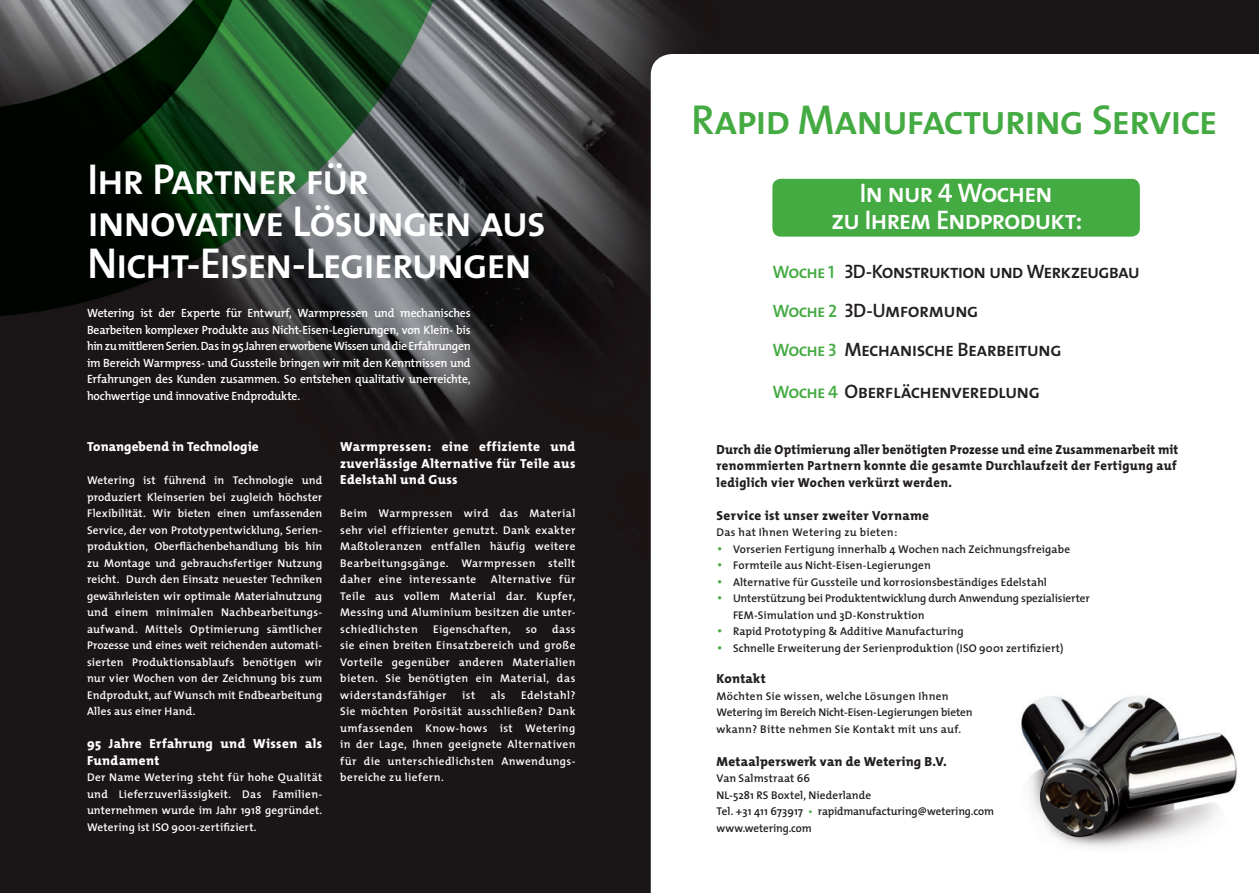
<style>
.page{position:relative;width:1259px;height:893px;background:#fff}
.page>*{position:absolute;margin:0;border:0;box-sizing:border-box;transform-origin:0 0}
.t1{font:43.5px/42px "The Mix Semi Bold Caps";letter-spacing:-.04em;color:#fff}
.t2{font:42px "The Mix Semi Bold Caps";letter-spacing:-.045em;color:#44aa42}
.t3{font:27px/27px "The Mix Semi Bold Caps";letter-spacing:-.05em;color:#fff;text-align:center}
.t4{font:19.5px "The Mix Semi Bold Caps";letter-spacing:-.04em;color:#231f20}
.t5{font:800 13.2px/16.5px "The Mix";letter-spacing:.025em;color:#231f20;text-align:justify;scale:.96 1}
.t6{font:800 13.2px/16.5px "The Mix";letter-spacing:.025em;color:#fff}
.t7{font:800 13.2px "The Mix";letter-spacing:.025em;color:#231f20}
.t8{font:600 12px/16.5px "The Mix";letter-spacing:-.01em;color:#fff;text-align:justify}
.t9{font:600 11.25px/16.5px "The Mix";letter-spacing:.035em;color:#fff;text-align:justify}
.t10{font:600 11.25px/16.5px "The Mix";letter-spacing:.01em;color:#231f20}
.t11{font:600 11.25px/16.5px "The Mix";letter-spacing:-.01em;color:#231f20}
.t12{font:600 11.25px "The Mix";letter-spacing:.03em;color:#231f20}
.s1{font-size:18px;color:#44aa42}
.s2{font-family:"Futura BT";font-weight:700;font-style:italic;color:#44aa42}
.s3{font-weight:400;color:#44aa42}
</style>
<div class="page">
<img style="left:0;top:0;width:1259px;height:893px">
<svg style="left:651px;top:54px;width:608px;height:839px"></svg>
<img style="left:986px;top:682px;width:273px;height:211px">
<div style="left:772px;top:179px;width:368px;height:58px;background:#44aa42;border-radius:9px"></div>
<p class="t1" style="left:87px;top:157px;width:460px">Ihr Partner für innovative Lösungen aus<br>Nicht-Eisen-Legierungen</p>
<p class="t8" style="left:87px;top:305px;width:385px">Wetering ist der Experte für Entwurf, Warmpressen und mechanisches Bearbeiten komplexer Produkte aus Nicht-Eisen-Legierungen, von Klein- bis hin zu mittleren Serien. Das in 95 Jahren erworbene Wissen und die Erfahrungen im Bereich Warmpress- und Gussteile bringen wir mit den Kenntnissen und Erfahrungen des Kunden zusammen. So entstehen qualitativ unerreichte, hochwertige und innovative Endprodukte.</p>
<p class="t6" style="left:87px;top:438px;width:173px">Tonangebend in Technologie</p>
<p class="t9" style="left:87px;top:472px;width:237px">Wetering ist führend in Technologie und produziert Kleinserien bei zugleich höchster Flexibilität. Wir bieten einen umfassenden Service, der von Prototypentwicklung, Serien&shy;produktion, Oberflächenbehandlung bis hin zu Montage und gebrauchsfertiger Nutzung reicht. Durch den Einsatz neuester Techniken gewährleisten wir optimale Materialnutzung und einem minimalen Nachbearbeitungs&shy;aufwand. Mittels Optimierung sämtlicher Prozesse und eines weit reichenden automati&shy;sierten Produktionsablaufs benötigen wir nur vier Wochen von der Zeichnung bis zum Endprodukt, auf Wunsch mit Endbearbeitung Alles aus einer Hand.</p>
<p class="t6" style="left:87px;top:735px;width:237px">95 Jahre Erfahrung und Wissen als<br>Fundament</p>
<p class="t9" style="left:87px;top:769px;width:237px">Der Name Wetering steht für hohe Qualität und Lieferzuverlässigkeit. Das Familien&shy;unternehmen wurde im Jahr 1918 gegründet.<br>Wetering ist ISO 9001-zertifiziert.</p>
<p class="t6" style="left:340px;top:438px;width:237px;text-align:justify">Warmpressen: eine effiziente und zuverlässige Alternative für Teile aus Edelstahl und Guss</p>
<p class="t9" style="left:340px;top:505px;width:237px">Beim Warmpressen wird das Material sehr viel effizienter genutzt. Dank exakter Maßtoleranzen entfallen häufig weitere Bearbeitungsgänge. Warmpressen stellt daher eine interessante</p>
<p class="t9" style="left:340px;top:571px;width:237px;text-indent:151px">Alternative für Teile aus vollem Material dar. Kupfer, Messing und Aluminium besitzen die unter&shy;schiedlichsten</p>
<p class="t9" style="left:433px;top:620px;width:79px">Eigenschaften,</p>
<p class="t9" style="left:526px;top:620px;width:13px">so</p>
<p class="t9" style="left:340px;top:620px;width:237px;text-indent:212px">dass sie einen breiten Einsatzbereich und große Vorteile gegenüber anderen Materialien bieten. Sie benötigten ein Material, das widerstandsfähiger</p>
<p class="t9" style="left:340px;top:686px;width:237px;text-indent:181px">Edelstahl?<br>Sie möchten Porösität ausschließen? Dank umfassenden Know-hows ist Wetering in der Lage, Ihnen geeignete Alternativen für die unterschiedlichsten Anwendungs&shy;bereiche zu liefern.</p>
<p class="t9" style="left:462px;top:686px;width:15px">ist</p>
<p class="t9" style="left:491px;top:686px;width:16px">als</p>
<p class="t2" style="left:691px;top:84px;width:528px">Rapid Manufacturing Service</p>
<p class="t3" style="left:831px;top:179px;width:253px">In nur 4 Wochen<br>zu Ihrem Endprodukt:</p>
<p class="t4" style="left:772px;top:255px;width:369px"><span class="s1">Woche 1</span> 3D-Konstruktion und Werkzeugbau</p>
<p class="t4" style="left:772px;top:294px;width:208px"><span class="s1">Woche 2</span> 3D-Umformung</p>
<p class="t4" style="left:772px;top:333px;width:291px"><span class="s1">Woche 3</span> Mechanische Bearbeitung</p>
<p class="t4" style="left:772px;top:375px;width:269px"><span class="s1">Woche 4</span> Oberf lächenveredlung</p>
<p class="t5" style="left:716px;top:441px;width:482px">Durch die Optimierung aller benötigten Prozesse und eine Zusammenarbeit mit renommierten Partnern konnte die gesamte Durchlaufzeit der Fertigung auf lediglich vier Wochen verkürzt werden.</p>
<p class="t7" style="left:716px;top:504px;width:214px">Service ist unser zweiter Vorname</p>
<p class="t12" style="left:716px;top:523px;width:182px">Das hat Ihnen Wetering zu bieten:</p>
<p class="t10" style="left:716px;top:540px;width:355px"><span class="s2">•</span> Vorserien Fertigung innerhalb 4 Wochen nach Zeichnungsfreigabe</p>
<p class="t10" style="left:716px;top:557px;width:216px"><span class="s2">•</span> Formteile aus Nicht-Eisen-Legierungen</p>
<p class="t10" style="left:716px;top:573px;width:332px"><span class="s2">•</span> Alternative für Gussteile und korrosionsbeständiges Edelstahl</p>
<p class="t11" style="left:733px;top:590px;width:358px;text-indent:-16px"><span class="s2">•</span> Unterstützung bei Produktentwicklung durch Anwendung spezialisierter<br>FEM-Simulation und 3D-Konstruktion</p>
<p class="t10" style="left:716px;top:623px;width:249px"><span class="s2">•</span> Rapid Prototyping &amp; Additive Manufacturing</p>
<p class="t10" style="left:716px;top:639px;width:349px"><span class="s2">•</span> Schnelle Erweiterung der Serienproduktion (ISO 9001 zertifiziert)</p>
<p class="t7" style="left:716px;top:667px;width:51px">Kontakt</p>
<p class="t10" style="left:716px;top:687px;width:258px">Möchten Sie wissen, welche Lösungen Ihnen<br>Wetering im Bereich Nicht-Eisen-Legierungen bieten wkann? Bitte nehmen Sie Kontakt mit uns auf.</p>
<p class="t7" style="left:716px;top:750px;width:232px">Metaalperswerk van de Wetering B.V.</p>
<p class="t10" style="left:716px;top:770px;width:95px">Van Salmstraat 66</p>
<p class="t10" style="left:716px;top:786px;width:156px">NL-5281 RS Boxtel, Niederlande</p>
<p class="t11" style="left:716px;top:803px;width:279px">Tel. +31 411 673917 <span class="s3">•</span> rapidmanufacturing@wetering.com</p>
<p class="t11" style="left:716px;top:819px;width:97px">www.wetering.com</p>
</div>
